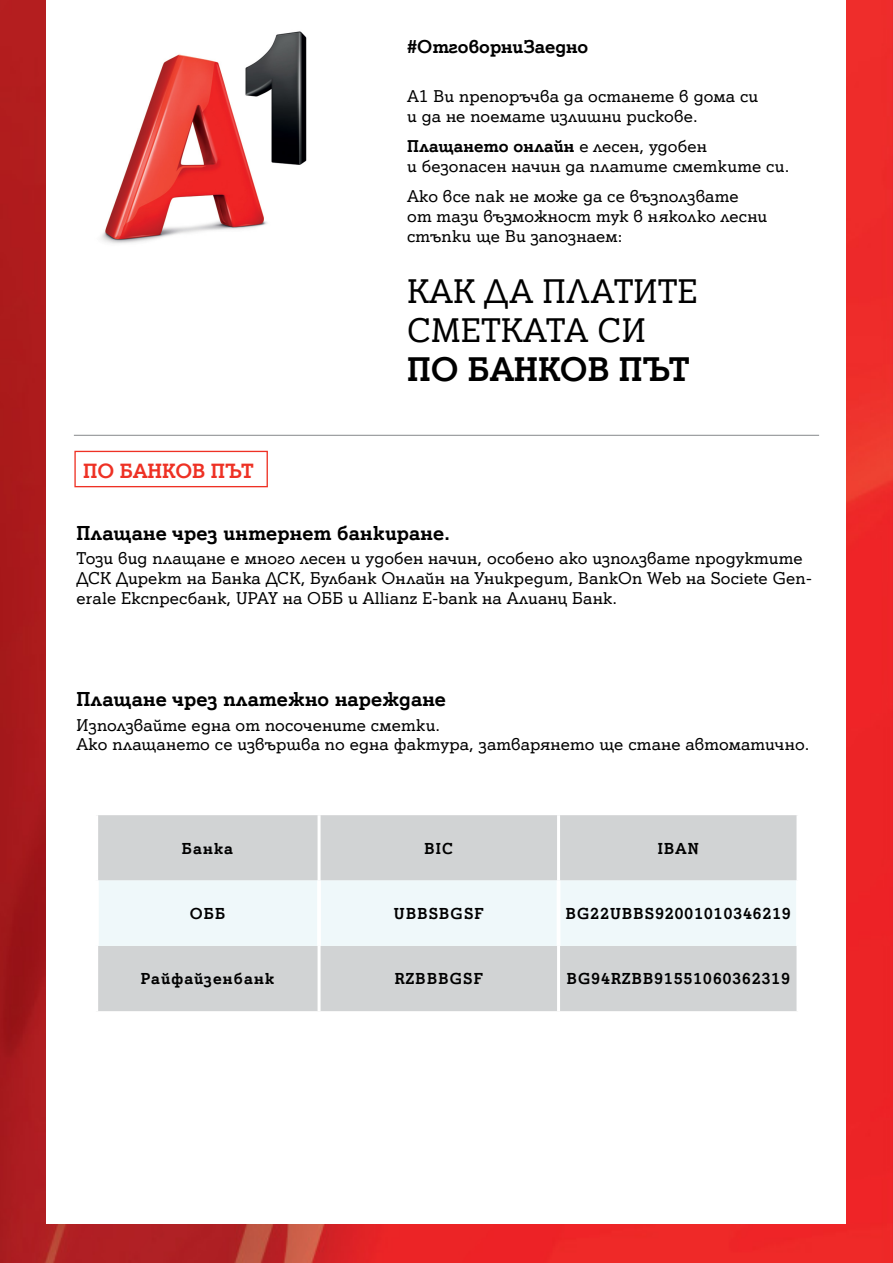
<style>
.page{position:relative;width:893px;height:1263px;background:#fff}
.page>*{position:absolute;margin:0;border:0;box-sizing:border-box;transform-origin:0 0}
.t1{font:33px/39px "A1 Serif";color:#000}
.t2{font:700 33px "A1 Serif";color:#000}
.t3{font:700 19.95px "A1 Serif";color:#ee3124}
.t4{font:700 19.5px "A1 Serif";letter-spacing:.01em;color:#000}
.t5{font:700 18px "A1 Serif";color:#000}
.t6{font:16.5px/19.8px "A1 Serif";letter-spacing:.01em;color:#000}
.t7{font:700 15.3px "A1 Serif";letter-spacing:.075em;color:#000}
.s1{font-weight:700}
</style>
<div class="page">
<img style="left:0;top:0;width:893px;height:1263px">
<div style="left:47px;top:0;width:799px;height:1223px;background:#fff"></div>
<img style="left:101px;top:31px;width:206px;height:213px">
<hr style="left:74px;top:435px;width:745px;height:1px;background:#939598">
<div style="left:74px;top:451px;width:194px;height:36px;border:1px solid #ee3124"></div>
<div style="left:98px;top:815px;width:698px;height:196px;background:#d1d3d4"></div>
<div style="left:99px;top:880px;width:697px;height:66px;background:#eff8fa"></div>
<div style="left:93px;top:880px;width:6px;height:66px;background:#fff"></div>
<hr style="left:317px;top:880px;width:4px;height:66px;background:#fff">
<hr style="left:557px;top:880px;width:3px;height:66px;background:#fff">
<hr style="left:318px;top:815px;width:3px;height:65px;background:#fff">
<hr style="left:557px;top:815px;width:3px;height:65px;background:#fff">
<hr style="left:318px;top:946px;width:3px;height:65px;background:#fff">
<hr style="left:557px;top:946px;width:3px;height:65px;background:#fff">
<p class="t5" style="left:407px;top:35px;width:183px">#ОтговорниЗаедно</p>
<p class="t6" style="left:407px;top:86px;width:353px">А1 Ви препоръчва да останете в дома си и да не поемате излишни рискове.</p>
<p class="t6" style="left:407px;top:136px;width:384px"><span class="s1">Плащането онлайн</span> е лесен, удобен<br>и безопасен начин да платите сметките си.</p>
<p class="t6" style="left:407px;top:186px;width:361px">Ако все пак не може да се възползвате<br>от тази възможност тук в няколко лесни стъпки ще Ви запознаем:</p>
<p class="t3" style="left:83px;top:457px;width:172px">ПО БАНКОВ ПЪТ</p>
<h1 class="t1" style="left:407px;top:271px;width:292px">КАК ДА ПЛАТИТЕ<br>СМЕТКАТА СИ</h1>
<h1 class="t2" style="left:407px;top:348px;width:284px">ПО БАНКОВ ПЪТ</h1>
<p class="t4" style="left:77px;top:520px;width:375px">Плащане чрез интернет банкиране.</p>
<p class="t6" style="left:77px;top:548px;width:737px">Този вид плащане е много лесен и удобен начин, особено ако използвате продуктите<br>ДСК Директ на Банка ДСК, Булбанк Онлайн на Уникредит, BankOn Web на Societe Gen&shy;erale Експресбанк, UPAY на ОББ и Allianz E-bank на Алианц Банк.</p>
<p class="t4" style="left:77px;top:687px;width:371px">Плащане чрез платежно нареждане</p>
<p class="t6" style="left:77px;top:714px;width:734px">Използвайте една от посочените сметки.<br>Ако плащането се извършва по една фактура, затварянето ще стане автоматично.</p>
<p class="t7" style="left:182px;top:838px;width:53px">Банка</p>
<p class="t7" style="left:424px;top:838px;width:30px">BIC</p>
<p class="t7" style="left:658px;top:838px;width:43px">IBAN</p>
<p class="t7" style="left:190px;top:903px;width:37px">ОББ</p>
<p class="t7" style="left:394px;top:903px;width:91px">UBBSBGSF</p>
<p class="t7" style="left:566px;top:903px;width:226px">BG22UBBS92001010346219</p>
<p class="t7" style="left:141px;top:969px;width:135px">Райфайзенбанк</p>
<p class="t7" style="left:395px;top:969px;width:89px">RZBBBGSF</p>
<p class="t7" style="left:567px;top:969px;width:225px">BG94RZBB91551060362319</p>
</div>
